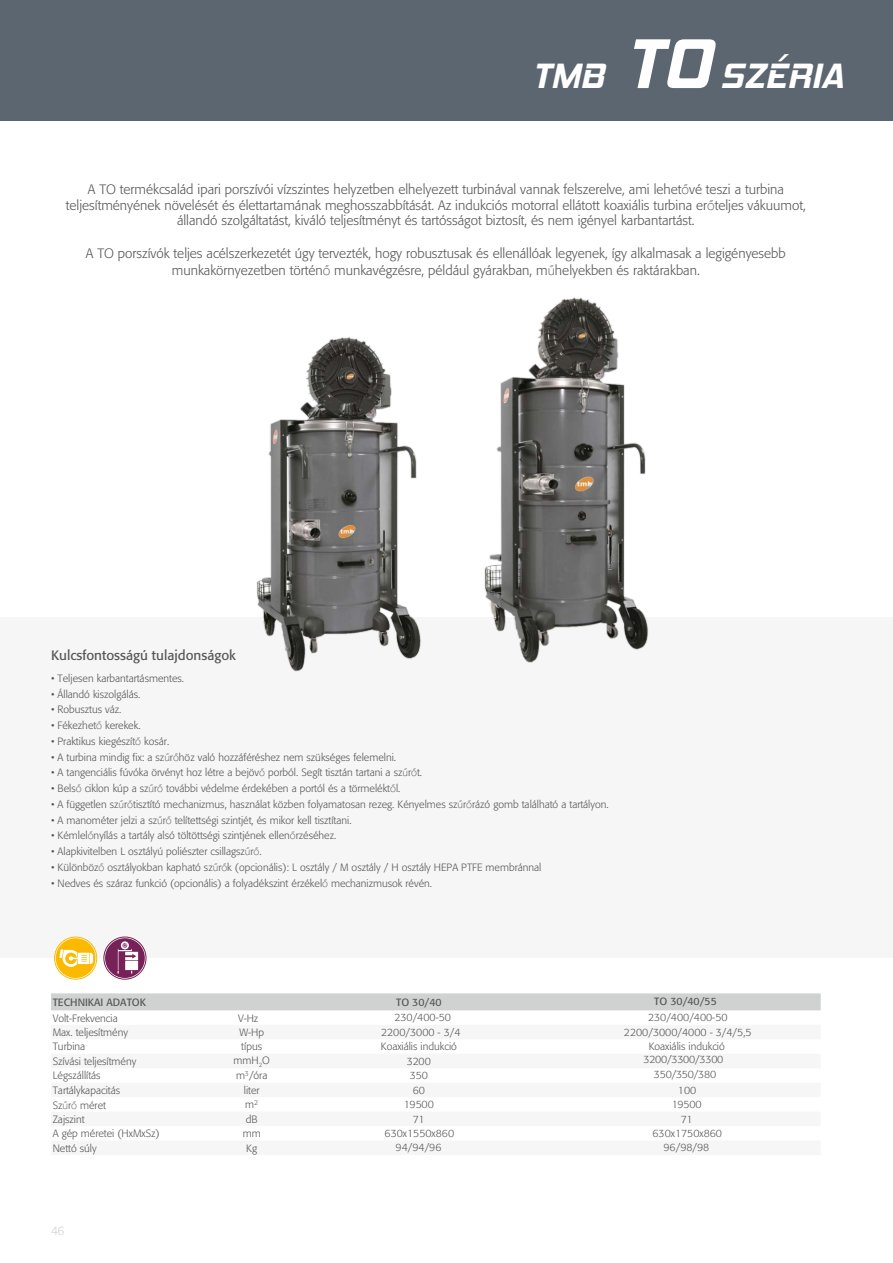
<style>
.page{position:relative;width:893px;height:1263px;background:#fff}
.page>*{position:absolute;margin:0;border:0;box-sizing:border-box;transform-origin:0 0}
.t1{font:italic 700 36px "Hemi Head Rg";color:#fff}
.t2{font:300 13.5px/15.9px "Formata";color:#575756;text-align:center}
.t3{font:13.5px "Formata";color:#575756}
.t4{font:300 12px "Formata";color:#d0d2d2}
.t5{font:300 10.5px/14.4px "Formata";color:#575756;text-align:center}
.t6{font:10.5px "Formata";color:#575756}
.t7{font:300 10.5px "Formata";letter-spacing:-.02em;color:#575756}
.s1{font-size:72px}
.s2{font-family:"Segoe UI"}
</style>
<div class="page">
<div style="left:0;top:0;width:893px;height:121px;background:#5b6670"></div>
<div style="left:0;top:617px;width:893px;height:341px;background:#f6f6f7"></div>
<img style="left:256px;top:337px;width:165px;height:335px">
<img style="left:484px;top:297px;width:164px;height:366px">
<div style="left:54px;top:937px;width:43px;height:42px;border:1px solid #fbba00;border-radius:50%"></div>
<div style="left:56px;top:938px;width:40px;height:40px;background:#fbba00;border-radius:50%"></div>
<svg style="left:59px;top:949px;width:34px;height:18px"></svg>
<div style="left:104px;top:937px;width:42px;height:42px;border:1px solid #762157;border-radius:50%"></div>
<svg style="left:105px;top:938px;width:40px;height:40px"></svg>
<svg style="left:118px;top:941px;width:20px;height:33px"></svg>
<div style="left:51px;top:993px;width:770px;height:17px;background:#d0d2d2"></div>
<h1 class="t1" style="left:532px;top:54px;width:313px">TMB <span class="s1">TO</span> SZÉRIA</h1>
<p class="t2" style="left:66px;top:181px;width:741px">A TO termékcsalád ipari porszívói vízszintes helyzetben elhelyezett turbinával vannak felszerelve, ami lehet<span class="s2">ő</span>vé teszi a turbina teljesítményének növelését és élettartamának meghosszabbítását. Az indukciós motorral ellátott koaxiális turbina er<span class="s2">ő</span>teljes vákuumot, állandó szolgáltatást, kiváló teljesítményt és tartósságot biztosít, és nem igényel karbantartást.</p>
<p class="t2" style="left:86px;top:245px;width:702px;line-height:16.8px">A TO porszívók teljes acélszerkezetét úgy tervezték, hogy robusztusak és ellenállóak legyenek, így alkalmasak a legigényesebb munkakörnyezetben történ<span class="s2">ő</span> munkavégzésre, például gyárakban, m<span class="s2">ű</span>helyekben és raktárakban.</p>
<p class="t3" style="left:51px;top:647px;width:187px">Kulcsfontosságú tulajdonságok</p>
<p class="t5" style="left:51px;top:671px;width:135px">• Teljesen karbantartásmentes.</p>
<p class="t5" style="left:51px;top:687px;width:91px">• Állandó kiszolgálás.</p>
<p class="t5" style="left:51px;top:702px;width:72px">• Robusztus váz.</p>
<p class="t5" style="left:51px;top:718px;width:91px">• Fékezhet<span class="s2">ő</span> kerekek.</p>
<p class="t5" style="left:51px;top:734px;width:120px">• Praktikus kiegészít<span class="s2">ő</span> kosár.</p>
<p class="t5" style="left:51px;top:750px;width:346px">• A turbina mindig fix: a sz<span class="s2">ű</span>r<span class="s2">ő</span>höz való hozzáféréshez nem szükséges felemelni.</p>
<p class="t5" style="left:51px;top:765px;width:373px">• A tangenciális fúvóka örvényt hoz létre a bejöv<span class="s2">ő</span> porból. Segít tisztán tartani a sz<span class="s2">ű</span>r<span class="s2">ő</span>t.</p>
<p class="t5" style="left:51px;top:781px;width:351px">• Bels<span class="s2">ő</span> ciklon kúp a sz<span class="s2">ű</span>r<span class="s2">ő</span> további védelme érdekében a portól és a törmelékt<span class="s2">ő</span>l.</p>
<p class="t5" style="left:51px;top:797px;width:559px">• A független sz<span class="s2">ű</span>r<span class="s2">ő</span>tisztító mechanizmus, használat közben folyamatosan rezeg. Kényelmes sz<span class="s2">ű</span>r<span class="s2">ő</span>rázó gomb található a tartályon.</p>
<p class="t5" style="left:51px;top:813px;width:302px">• A manométer jelzi a sz<span class="s2">ű</span>r<span class="s2">ő</span> telítettségi szintjét, és mikor kell tisztítani.</p>
<p class="t5" style="left:51px;top:828px;width:287px">• Kémlel<span class="s2">ő</span>nyílás a tartály alsó töltöttségi szintjének ellen<span class="s2">ő</span>rzéséhez.</p>
<p class="t5" style="left:51px;top:844px;width:212px">• Alapkivitelben L osztályú poliészter csillagsz<span class="s2">ű</span>r<span class="s2">ő</span>.</p>
<p class="t5" style="left:51px;top:860px;width:492px">• Különböz<span class="s2">ő</span> osztályokban kapható sz<span class="s2">ű</span>r<span class="s2">ő</span>k (opcionális): L osztály / M osztály / H osztály HEPA PTFE membránnal</p>
<p class="t5" style="left:51px;top:876px;width:383px">• Nedves és száraz funkció (opcionális) a folyadékszint érzékel<span class="s2">ő</span> mechanizmusok révén.</p>
<p class="t6" style="left:53px;top:996px;width:95px">TECHNIKAI ADATOK</p>
<p class="t6" style="left:396px;top:996px;width:47px">TO 30/40</p>
<p class="t6" style="left:654px;top:995px;width:64px">TO 30/40/55</p>
<p class="t5" style="left:53px;top:1011px;width:77px;text-align:left">Volt-Frekvencia<br>Max. teljesítmény</p>
<p class="t5" style="left:381px;top:1010px;width:81px">230/400-50<br>2200/3000 - 3/4</p>
<p class="t5" style="left:624px;top:1010px;width:129px">230/400/400-50<br>2200/3000/4000 - 3/4/5,5</p>
<p class="t5" style="left:53px;top:1040px;width:34px">Turbina</p>
<p class="t5" style="left:381px;top:1040px;width:78px">Koaxiális indukció</p>
<p class="t5" style="left:649px;top:1040px;width:78px">Koaxiális indukció</p>
<p class="t5" style="left:53px;top:1054px;width:85px">Szívási teljesítmény</p>
<p class="t5" style="left:407px;top:1054px;width:26px">3200</p>
<p class="t7" style="left:643px;top:1053px;width:81px">3200/3300/3300</p>
<p class="t5" style="left:53px;top:1068px;width:49px">Légszállítás</p>
<p class="t5" style="left:410px;top:1068px;width:19px">350</p>
<p class="t7" style="left:654px;top:1068px;width:64px">350/350/380</p>
<p class="t5" style="left:53px;top:1083px;width:69px">Tartálykapacitás</p>
<p class="t5" style="left:413px;top:1083px;width:14px">60</p>
<p class="t5" style="left:678px;top:1083px;width:20px">100</p>
<p class="t5" style="left:53px;top:1098px;width:55px">Sz<span class="s2">ű</span>r<span class="s2">ő</span> méret</p>
<p class="t5" style="left:404px;top:1097px;width:31px">19500</p>
<p class="t5" style="left:672px;top:1097px;width:31px">19500</p>
<p class="t5" style="left:53px;top:1112px;width:33px">Zajszint</p>
<p class="t5" style="left:413px;top:1112px;width:13px">71</p>
<p class="t5" style="left:681px;top:1112px;width:13px">71</p>
<p class="t5" style="left:53px;top:1126px;width:109px">A gép méretei (HxMxSz)</p>
<p class="t5" style="left:385px;top:1126px;width:71px">630x1550x860</p>
<p class="t5" style="left:652px;top:1126px;width:71px">630x1750x860</p>
<p class="t5" style="left:53px;top:1141px;width:45px">Nettó súly</p>
<p class="t5" style="left:238px;top:1011px;width:22px">V-Hz</p>
<p class="t5" style="left:239px;top:1025px;width:26px">W-Hp</p>
<p class="t5" style="left:241px;top:1040px;width:22px">típus</p>
<p class="t5" style="left:233px;top:1053px;width:38px">mmH<sub>2</sub>O</p>
<p class="t5" style="left:236px;top:1068px;width:33px">m<sup>3</sup>/óra liter<br>m<sup>2<br></sup>dB mm<br>Kg</p>
<p class="t5" style="left:396px;top:1140px;width:47px">94/94/96</p>
<p class="t5" style="left:663px;top:1140px;width:47px">96/98/98</p>
<p class="t4" style="left:51px;top:1223px;width:15px">46</p>
</div>
